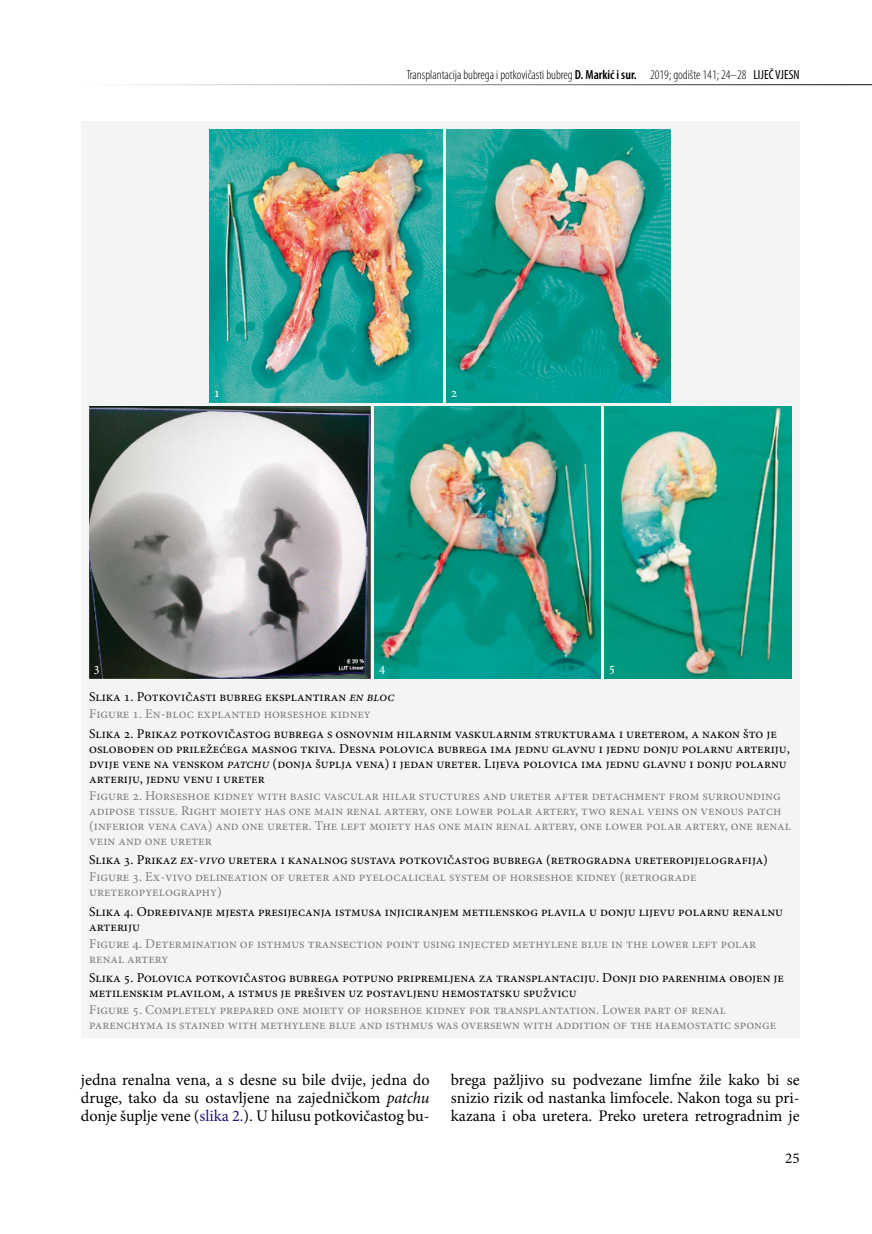
<style>
.page{position:relative;width:872px;height:1234px;background:#fff}
.page>*{position:absolute;margin:0;border:0;box-sizing:border-box;transform-origin:0 0}
.t1{font:16.2px/18px "Minion Pro";color:#000;text-align:justify}
.t2{font:15px "Minion Pro";color:#000}
.t3{font:13.5px/15px "Minion Pro";color:#000}
.t4{font:13.5px/15px "Minion Pro";color:#7f8082}
.t5{font:13.5px "Minion Pro";color:#fff}
.t6{font:300 condensed 13.2px "Myriad Pro";color:#000}
.s1{font-weight:600}
.s2{font-weight:400}
.s3{color:#000}
.s4{font-style:italic;color:#000}
.s5{font-style:italic}
.s6{color:#7f8082}
.s7{color:#231177}
</style>
<div class="page">
<hr style="left:81px;top:84px;width:791px;height:1px;background:#000">
<div style="left:81px;top:121px;width:718px;height:916px;background:#f3f4f4"></div>
<img style="left:89px;top:406px;width:281px;height:272px">
<img style="left:374px;top:406px;width:226px;height:272px">
<img style="left:604px;top:406px;width:187px;height:272px">
<img style="left:209px;top:130px;width:233px;height:272px">
<img style="left:446px;top:130px;width:225px;height:272px">
<p class="t6" style="left:406px;top:67px;width:395px">Transplantacija bubrega i potkovičasti bubreg <span class="s1">D. Markić i sur.</span> 2019; godište 141; 24–28 <span class="s2">LIJEČ VJESN</span></p>
<p class="t5" style="left:214px;top:383px;width:8px">1</p>
<p class="t5" style="left:451px;top:383px;width:8px">2</p>
<p class="t5" style="left:94px;top:658px;width:8px">3</p>
<p class="t5" style="left:379px;top:658px;width:8px">4</p>
<p class="t5" style="left:609px;top:658px;width:8px">5</p>
<p class="t4" style="left:89px;top:688px;width:307px;line-height:17.1px"><span class="s3">Slika 1. Potkovičasti bubreg eksplantiran</span> <span class="s4">en bloc<br></span>Figure 1. En-bloc explanted horseshoe kidney</p>
<p class="t3" style="left:89px;top:725px;width:702px">Slika 2. Prikaz potkovičastog bubrega s osnovnim hilarnim vaskularnim strukturama i ureterom, a nakon što je oslobođen od priležećega masnog tkiva. Desna polovica bubrega ima jednu glavnu i jednu donju polarnu arteriju, dvije vene na venskom <span class="s5">patchu</span> (donja šuplja vena) i jedan ureter. Lijeva polovica ima jednu glavnu i donju polarnu arteriju, jednu venu i ureter</p>
<p class="t4" style="left:89px;top:788px;width:703px">Figure 2. Horseshoe kidney with basic vascular hilar stuctures and ureter after detachment from surrounding adipose tissue. Right moiety has one main renal artery, one lower polar artery, two renal veins on venous patch (inferior vena cava) and one ureter. The left moiety has one main renal artery, one lower polar artery, one renal vein and one ureter</p>
<p class="t3" style="left:89px;top:851px;width:680px;line-height:17.1px">Slika 3. Prikaz <span class="s5">ex-vivo</span> uretera i kanalnog sustava potkovičastog bubrega (retrogradna ureteropijelografija)<br><span class="s6">Figure 3. Ex-vivo delineation of ureter and pyelocaliceal system of horseshoe kidney (retrograde</span></p>
<p class="t4" style="left:89px;top:884px;width:134px">ureteropyelography)</p>
<p class="t3" style="left:89px;top:903px;width:695px">Slika 4. Određivanje mjesta presijecanja istmusa injiciranjem metilenskog plavila u donju lijevu polarnu renalnu arteriju</p>
<p class="t4" style="left:89px;top:935px;width:668px">Figure 4. Determination of isthmus transection point using injected methylene blue in the lower left polar renal artery</p>
<p class="t3" style="left:89px;top:970px;width:696px">Slika 5. Polovica potkovičastog bubrega potpuno pripremljena za transplantaciju. Donji dio parenhima obojen je metilenskim plavilom, a istmus je prešiven uz postavljenu hemostatsku spužvicu</p>
<p class="t4" style="left:89px;top:1002px;width:688px">Figure 5. Completely prepared one moiety of horsehoe kidney for transplantation. Lower part of renal parenchyma is stained with methylene blue and isthmus was oversewn with addition of the haemostatic sponge</p>
<p class="t1" style="left:81px;top:1070px;width:350px">jedna renalna vena, a s desne su bile dvije, jedna do druge, tako da su ostavljene na zajedničkom <span class="s5">patchu </span>donje šuplje vene (<span class="s7">slika 2.</span>). U hilusu potkovičastog bu-</p>
<p class="t1" style="left:451px;top:1070px;width:350px">brega pažljivo su podvezane limfne žile kako bi se snizio rizik od nastanka limfocele. Nakon toga su pri&shy;kazana i oba uretera. Preko uretera retrogradnim je</p>
<p class="t2" style="left:785px;top:1147px;width:16px">25</p>
</div>
